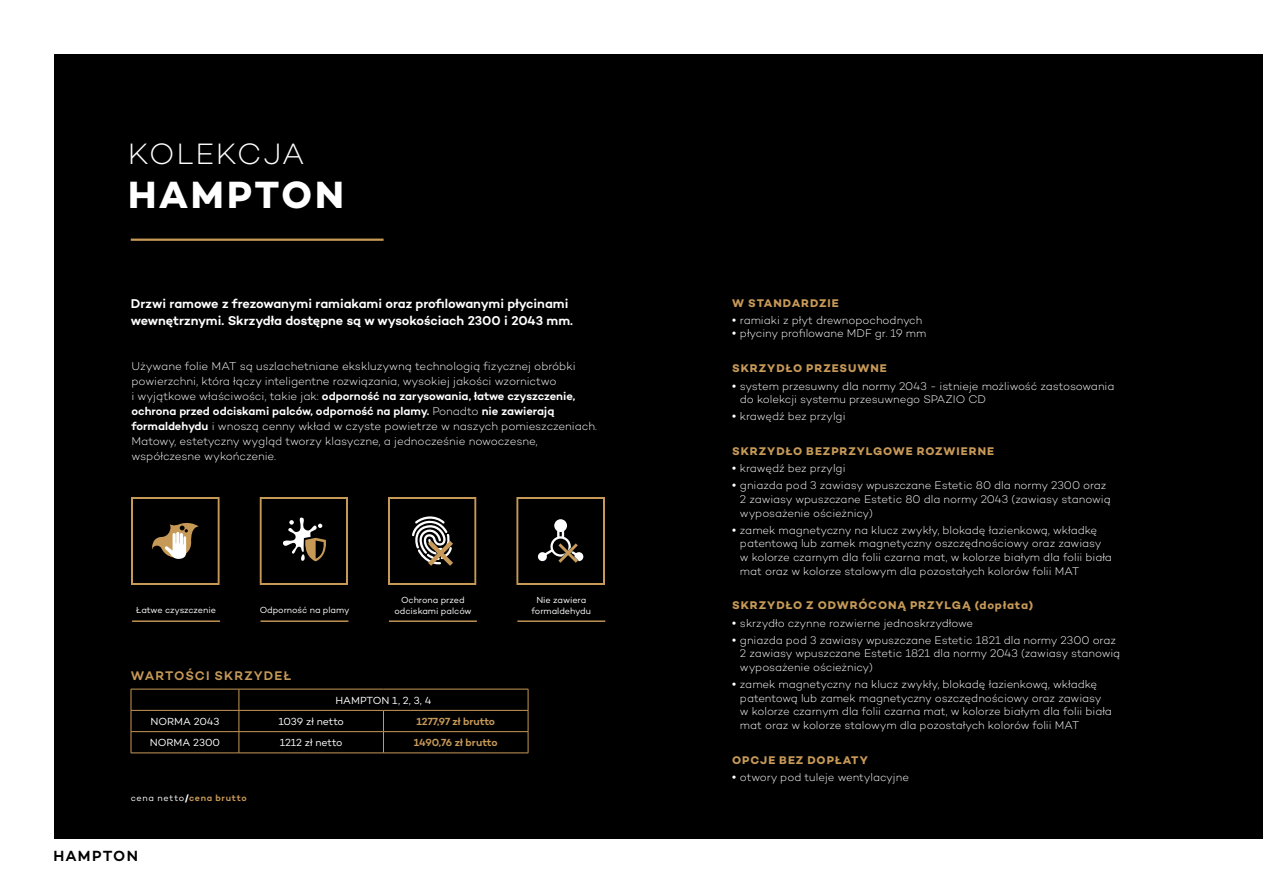
<style>
.page{position:relative;width:1263px;height:893px;background:#fff}
.page>*{position:absolute;margin:0;border:0;box-sizing:border-box;transform-origin:0 0}
.t1{font:700 38.7px "Campton";letter-spacing:.065em;color:#fff}
.t2{font:300 30px "Campton";letter-spacing:.04em;color:#fff}
.t3{font:600 15px "Campton";letter-spacing:.08em;color:#000}
.t4{font:600 13.05px/17px "Campton";letter-spacing:-.005em;color:#fff}
.t5{font:600 12.75px "Campton";letter-spacing:.085em;color:#c79957}
.t6{font:300 11.55px/15px "Campton";letter-spacing:-.005em;color:#fff}
.t7{font:300 11.25px/13.6px "Campton";letter-spacing:-.005em;color:#fff}
.t8{font:700 11.25px "Campton";letter-spacing:.08em;color:#c79957}
.t9{font:10.5px "Campton";color:#fff}
.t10{font:600 10.5px "Campton";letter-spacing:-.005em;color:#c79957}
.t11{font:9px/10.8px "Campton";letter-spacing:-.005em;color:#fff;text-align:center}
.t12{font:600 9px "Campton";letter-spacing:.075em;color:#c79957}
.s1{font-weight:600}
.s2{font-family:"Futura PT";font-weight:500}
.s3{font-weight:400;color:#fff}
.s4{font-weight:700;color:#fff}
</style>
<div class="page">
<div style="left:54px;top:54px;width:1209px;height:785px;background:#000"></div>
<hr style="left:131px;top:689px;width:108px;height:1px;background:#c79957">
<hr style="left:239px;top:689px;width:144px;height:1px;background:#c79957">
<hr style="left:383px;top:689px;width:145px;height:1px;background:#c79957">
<hr style="left:131px;top:710px;width:108px;height:1px;background:#c79957">
<hr style="left:239px;top:710px;width:144px;height:1px;background:#c79957">
<hr style="left:383px;top:710px;width:145px;height:1px;background:#c79957">
<hr style="left:131px;top:731px;width:108px;height:1px;background:#c79957">
<svg style="left:131px;top:689px;width:1px;height:64px"></svg>
<hr style="left:239px;top:731px;width:144px;height:1px;background:#c79957">
<svg style="left:239px;top:689px;width:1px;height:64px"></svg>
<hr style="left:383px;top:731px;width:145px;height:1px;background:#c79957">
<svg style="left:383px;top:711px;width:1px;height:42px"></svg>
<svg style="left:528px;top:689px;width:1px;height:64px"></svg>
<hr style="left:131px;top:753px;width:108px;height:1px;background:#c79957">
<hr style="left:239px;top:753px;width:144px;height:1px;background:#c79957">
<hr style="left:383px;top:753px;width:145px;height:1px;background:#c79957">
<hr style="left:131px;top:239px;width:253px;height:2px;background:#c79957">
<hr style="left:132px;top:620px;width:88px;height:2px;background:#c79957">
<svg style="left:131px;top:497px;width:89px;height:88px"></svg>
<hr style="left:389px;top:620px;width:88px;height:2px;background:#c79957">
<svg style="left:388px;top:497px;width:89px;height:88px"></svg>
<hr style="left:260px;top:620px;width:88px;height:2px;background:#c79957">
<svg style="left:259px;top:497px;width:89px;height:88px"></svg>
<hr style="left:517px;top:620px;width:88px;height:2px;background:#c79957">
<svg style="left:516px;top:497px;width:89px;height:88px"></svg>
<h2 class="t2" style="left:128px;top:136px;width:178px">KOLEKCJA</h2>
<h1 class="t1" style="left:128px;top:170px;width:218px">HAMPTON</h1>
<p class="t4" style="left:131px;top:295px;width:444px">Drzwi ramowe z frezowanymi ramiakami oraz profilowanymi płycinami wewnętrznymi. Skrzydła dostępne są w wysokościach 2300 i 2043 mm.</p>
<p class="t6" style="left:131px;top:358px;width:467px">Używane folie MAT są uszlachetniane ekskluzywną technologią fizycznej obróbki powierzchni, która łączy inteligentne rozwiązania, wysokiej jakości wzornictwo<br>i wyjątkowe właściwości, takie jak: <span class="s1">odporność na zarysowania, łatwe czyszczenie, ochrona przed odciskami palców, odporność na plamy.</span> Ponadto <span class="s1">nie zawierają formaldehydu</span> i wnoszą cenny wkład w czyste powietrze w naszych pomieszczeniach.<br>Matowy, estetyczny wygląd tworzy klasyczne, a jednocześnie nowoczesne, współczesne wykończenie.</p>
<p class="t8" style="left:732px;top:296px;width:108px">W STANDARDZIE</p>
<p class="t7" style="left:729px;top:313px;width:195px"><span class="s2">•</span>ramiaki z płyt drewnopochodnych</p>
<p class="t7" style="left:729px;top:327px;width:199px"><span class="s2">•</span>płyciny profilowane MDF gr. 19 mm</p>
<p class="t8" style="left:732px;top:361px;width:156px">SKRZYDŁO PRZESUWNE</p>
<p class="t7" style="left:740px;top:379px;width:376px;text-indent:-11px"><span class="s2">•</span>system przesuwny dla normy 2043 - istnieje możliwość zastosowania do kolekcji systemu przesuwnego SPAZIO CD</p>
<p class="t7" style="left:729px;top:409px;width:118px"><span class="s2">•</span>krawędź bez przylgi</p>
<p class="t8" style="left:732px;top:444px;width:263px">SKRZYDŁO BEZPRZYLGOWE ROZWIERNE</p>
<p class="t7" style="left:729px;top:461px;width:118px"><span class="s2">•</span>krawędź bez przylgi</p>
<p class="t7" style="left:740px;top:479px;width:372px;text-indent:-11px"><span class="s2">•</span>gniazda pod 3 zawiasy wpuszczane Estetic 80 dla normy 2300 oraz<br>2 zawiasy wpuszczane Estetic 80 dla normy 2043 (zawiasy stanowią wyposażenie ościeżnicy)</p>
<p class="t7" style="left:740px;top:523px;width:374px;text-indent:-11px"><span class="s2">•</span>zamek magnetyczny na klucz zwykły, blokadę łazienkową, wkładkę patentową lub zamek magnetyczny oszczędnościowy oraz zawiasy w kolorze czarnym dla folii czarna mat, w kolorze białym dla folii biała mat oraz w kolorze stalowym dla pozostałych kolorów folii MAT</p>
<p class="t11" style="left:401px;top:595px;width:65px">Ochrona przed</p>
<p class="t11" style="left:260px;top:605px;width:91px">Odporność na plamy</p>
<p class="t11" style="left:394px;top:605px;width:79px">odciskami palców</p>
<p class="t11" style="left:531px;top:595px;width:61px">Nie zawiera formaldehydu</p>
<p class="t8" style="left:732px;top:598px;width:302px">SKRZYDŁO Z ODWRÓCONĄ PRZYLGĄ (dopłata)</p>
<p class="t7" style="left:729px;top:616px;width:246px"><span class="s2">•</span>skrzydło czynne rozwierne jednoskrzydłowe</p>
<p class="t7" style="left:740px;top:633px;width:382px;text-indent:-11px"><span class="s2">•</span>gniazda pod 3 zawiasy wpuszczane Estetic 1821 dla normy 2300 oraz<br>2 zawiasy wpuszczane Estetic 1821 dla normy 2043 (zawiasy stanowią wyposażenie ościeżnicy)</p>
<p class="t7" style="left:740px;top:677px;width:374px;text-indent:-11px"><span class="s2">•</span>zamek magnetyczny na klucz zwykły, blokadę łazienkową, wkładkę patentową lub zamek magnetyczny oszczędnościowy oraz zawiasy w kolorze czarnym dla folii czarna mat, w kolorze białym dla folii biała mat oraz w kolorze stalowym dla pozostałych kolorów folii MAT</p>
<p class="t11" style="left:136px;top:605px;width:81px">Łatwe czyszczenie</p>
<p class="t5" style="left:131px;top:667px;width:162px">WARTOŚCI SKRZYDEŁ</p>
<p class="t9" style="left:335px;top:694px;width:97px">HAMPTON 1, 2, 3, 4</p>
<p class="t9" style="left:150px;top:715px;width:71px">NORMA 2043</p>
<p class="t9" style="left:278px;top:715px;width:67px">1039 zł netto</p>
<p class="t10" style="left:416px;top:715px;width:80px">1277,97 zł brutto</p>
<p class="t9" style="left:150px;top:736px;width:72px">NORMA 2300</p>
<p class="t9" style="left:280px;top:736px;width:64px">1212 zł netto</p>
<p class="t10" style="left:414px;top:736px;width:85px">1490,76 zł brutto</p>
<p class="t12" style="left:131px;top:792px;width:118px"><span class="s3">cena netto</span><span class="s4">/</span>cena brutto</p>
<h3 class="t3" style="left:53px;top:846px;width:86px">HAMPTON</h3>
<p class="t8" style="left:732px;top:753px;width:137px">OPCJE BEZ DOPŁATY</p>
<p class="t7" style="left:729px;top:770px;width:182px"><span class="s2">•</span>otwory pod tuleje wentylacyjne</p>
</div>
